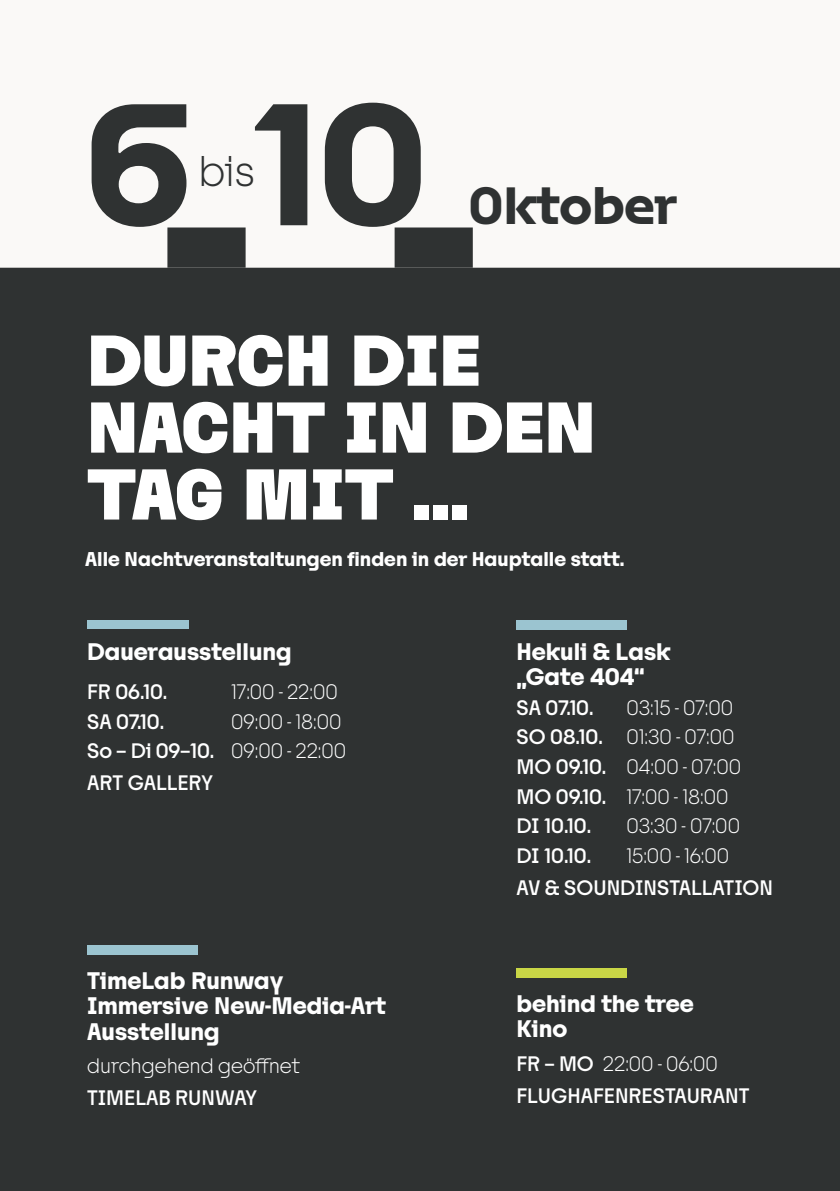
<style>
.page{position:relative;width:840px;height:1191px;background:#fff}
.page>*{position:absolute;margin:0;border:0;box-sizing:border-box;transform-origin:0 0}
.t1{font:700 161.2px "TRY Tosh B";color:#2f3232}
.t2{font:900 66.8px/66.8px "TRY Tosh B";color:#fff}
.t3{font:700 48.8px "TRY Tosh B";color:#2f3232}
.t4{font:300 40px "TRY Tosh A";color:#2f3232}
.t5{font:700 22.4px/25.2px "TRY Tosh A";color:#fff}
.t6{font:300 19.6px/29.6px "TRY Tosh A";color:#fff;text-align:right}
.t7{font:500 19.6px/32px "TRY Tosh A";color:#fff}
.t8{font:700 18.6px "TRY Tosh A";color:#fff}
.s1{font-weight:500}
.s2{font-weight:300}
</style>
<div class="page">
<div style="left:0;top:0;width:839px;height:1191px;background:#faf9f7"></div>
<div style="left:0;top:268px;width:839px;height:923px;background:#2f3232"></div>
<div style="left:167px;top:227px;width:78px;height:41px;background:#2f3232"></div>
<div style="left:394px;top:227px;width:78px;height:41px;background:#2f3232"></div>
<div style="left:87px;top:620px;width:102px;height:8px;background:#9bc4d0"></div>
<div style="left:516px;top:620px;width:111px;height:9px;background:#9bc4d0"></div>
<div style="left:516px;top:968px;width:111px;height:10px;background:#c9d646"></div>
<div style="left:87px;top:945px;width:111px;height:10px;background:#9bc4d0"></div>
<h1 class="t1" style="left:85px;top:75px;width:343px">6 10</h1>
<h3 class="t4" style="left:198px;top:149px;width:58px">bis</h3>
<h3 class="t3" style="left:468px;top:179px;width:210px">Oktober</h3>
<h2 class="t2" style="left:87px;top:329px;width:509px">DURCH DIE<br>NACHT IN DEN<br>TAG MIT ...</h2>
<p class="t8" style="left:85px;top:548px;width:540px">Alle Nachtveranstaltungen finden in der Hauptalle statt.</p>
<p class="t5" style="left:87px;top:639px;width:206px">Dauerausstellung</p>
<p class="t7" style="left:87px;top:676px;width:82px">FR 06.10.</p>
<p class="t6" style="left:231px;top:677px;width:108px">17:00 - 22:00</p>
<p class="t7" style="left:87px;top:706px;width:79px">SA 07.10.</p>
<p class="t6" style="left:87px;top:707px;width:260px">09:00 - 18:00<br><span class="s1">So – Di 09–10.</span> 09:00 - 22:00</p>
<p class="t7" style="left:87px;top:767px;width:127px">ART GALLERY</p>
<p class="t5" style="left:87px;top:969px;width:300px">TimeLab Runway<br>Immersive New-Media-Art<br>Ausstellung</p>
<p class="t6" style="left:87px;top:1051px;width:214px">durchgehend geöffnet</p>
<p class="t7" style="left:87px;top:1082px;width:171px">TIMELAB RUNWAY</p>
<p class="t5" style="left:516px;top:639px;width:155px">Hekuli &amp; Lask „Gate 404“</p>
<p class="t7" style="left:516px;top:692px;width:79px">SA 07.10.</p>
<p class="t6" style="left:516px;top:693px;width:226px;text-align:left;text-indent:110px">03:15 - 07:00<br><span class="s1">SO 08.10.</span> 01:30 - 07:00<br><span class="s1">MO 09.10.</span> 04:00 - 07:00<br><span class="s1">MO 09.10.</span> 17:00 - 18:00<br><span class="s1">DI 10.10.</span></p>
<p class="t6" style="left:626px;top:812px;width:115px">03:30 - 07:00</p>
<p class="t7" style="left:516px;top:840px;width:76px">DI 10.10.</p>
<p class="t6" style="left:626px;top:841px;width:104px">15:00 - 16:00</p>
<p class="t7" style="left:516px;top:872px;width:258px">AV &amp; SOUNDINSTALLATION</p>
<p class="t5" style="left:516px;top:991px;width:179px">behind the tree<br>Kino</p>
<p class="t7" style="left:516px;top:1047px;width:234px">FR – MO <span class="s2">22:00 - 06:00<br></span>FLUGHAFENRESTAURANT</p>
</div>
